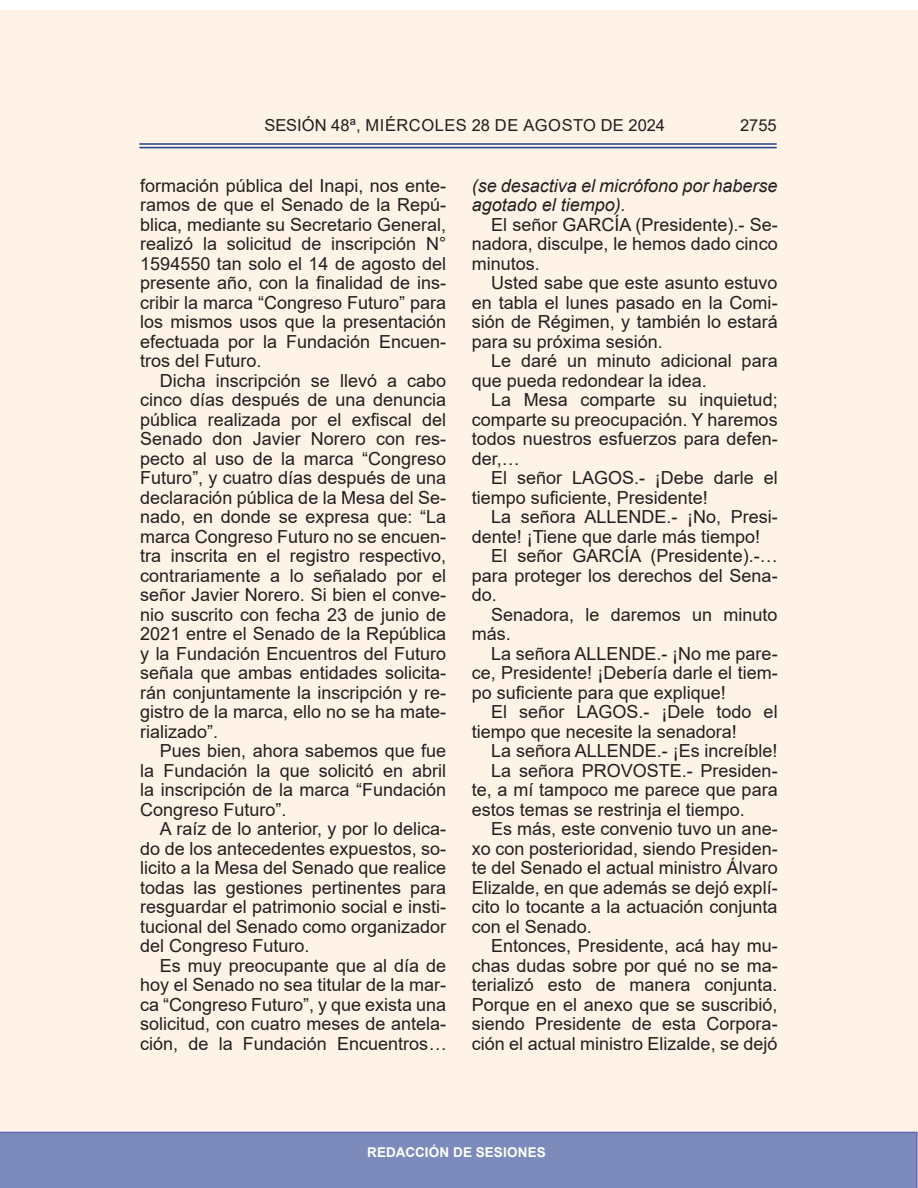
<style>
.page{position:relative;width:918px;height:1188px;background:#fff}
.page>*{position:absolute;margin:0;border:0;box-sizing:border-box;transform-origin:0 0}
.Párrafo_Texto_Sesión{font:18px/19.5px "Arial";color:#231f20;text-align:justify}
.Párrafo_Texto_Sesión-2{font:italic 18px/19.5px "Arial";color:#231f20}
.t1{font:16.5px "Arial";letter-spacing:.01em;color:#231f20}
.t2{font:700 13.5px "Arial";letter-spacing:.015em;color:#fff}
.s1{font-style:italic}
</style>
<div class="page">
<div style="left:0;top:1132px;width:918px;height:56px;background:#7c8bbb"></div>
<hr style="left:139px;top:147px;width:638px;height:1px;background:#253f8e">
<hr style="left:139px;top:143px;width:638px;height:2px;background:#253f8e">
<p class="t1" style="left:265px;top:114px;width:402px">SESIÓN 48ª, MIÉRCOLES 28 DE AGOSTO DE 2024</p>
<p class="t1" style="left:740px;top:114px;width:38px">2755</p>
<p class="Párrafo_Texto_Sesión" style="left:140px;top:176px;width:307px">formación pública del Inapi, nos ente&shy;ramos de que el Senado de la Repú&shy;blica, mediante su Secretario General, realizó la solicitud de inscripción N° 1594550 tan solo el 14 de agosto del presente año, con la finalidad de ins&shy;cribir la marca “Congreso Futuro” para los mismos usos que la presentación efectuada por la Fundación Encuen&shy;tros del Futuro.</p>
<p class="Párrafo_Texto_Sesión" style="left:140px;top:371px;width:307px;text-indent:20px">Dicha inscripción se llevó a cabo cinco días después de una denuncia pública realizada por el exfiscal del Senado don Javier Norero con res&shy;pecto al uso de la marca “Congreso Futuro”, y cuatro días después de una declaración pública de la Mesa del Se&shy;nado, en donde se expresa que: “La marca Congreso Futuro no se encuen&shy;tra inscrita en el registro respectivo, contrariamente a lo señalado por el señor Javier Norero. Si bien el conve&shy;nio suscrito con fecha 23 de junio de 2021 entre el Senado de la República y la Fundación Encuentros del Futuro señala que ambas entidades solicita&shy;rán conjuntamente la inscripción y re&shy;gistro de la marca, ello no se ha mate&shy;rializado”.</p>
<p class="Párrafo_Texto_Sesión" style="left:140px;top:741px;width:307px;text-indent:20px">Pues bien, ahora sabemos que fue la Fundación la que solicitó en abril la inscripción de la marca “Fundación Congreso Futuro”.</p>
<p class="Párrafo_Texto_Sesión" style="left:140px;top:819px;width:307px;text-indent:20px">A raíz de lo anterior, y por lo delica&shy;do de los antecedentes expuestos, so&shy;licito a la Mesa del Senado que realice todas las gestiones pertinentes para resguardar el patrimonio social e insti&shy;tucional del Senado como organizador del Congreso Futuro.</p>
<p class="Párrafo_Texto_Sesión" style="left:140px;top:956px;width:307px;text-indent:20px">Es muy preocupante que al día de hoy el Senado no sea titular de la mar&shy;ca “Congreso Futuro”, y que exista una solicitud, con cuatro meses de antela&shy;ción, de la Fundación Encuentros<span class="s1">…</span></p>
<p class="Párrafo_Texto_Sesión-2" style="left:472px;top:176px;width:307px">(se desactiva el micrófono por haberse agotado el tiempo).</p>
<p class="Párrafo_Texto_Sesión" style="left:472px;top:215px;width:307px;text-indent:20px">El señor GARCÍA (Presidente).- Se&shy;nadora, disculpe, le hemos dado cinco minutos.</p>
<p class="Párrafo_Texto_Sesión" style="left:472px;top:273px;width:307px;text-indent:20px">Usted sabe que este asunto estuvo en tabla el lunes pasado en la Comi&shy;sión de Régimen, y también lo estará para su próxima sesión.</p>
<p class="Párrafo_Texto_Sesión" style="left:472px;top:351px;width:307px;text-indent:20px">Le daré un minuto adicional para que pueda redondear la idea.</p>
<p class="Párrafo_Texto_Sesión" style="left:472px;top:390px;width:307px;text-indent:20px">La Mesa comparte su inquietud; comparte su preocupación. Y haremos todos nuestros esfuerzos para defen&shy;der,…</p>
<p class="Párrafo_Texto_Sesión" style="left:472px;top:468px;width:307px;text-indent:20px">El señor LAGOS.- ¡Debe darle el tiempo suficiente, Presidente!</p>
<p class="Párrafo_Texto_Sesión" style="left:472px;top:507px;width:307px;text-indent:20px">La señora ALLENDE.- ¡No, Presi&shy;dente! ¡Tiene que darle más tiempo!</p>
<p class="Párrafo_Texto_Sesión" style="left:472px;top:546px;width:307px;text-indent:20px">El señor GARCÍA (Presidente).-… para proteger los derechos del Sena&shy;do.</p>
<p class="Párrafo_Texto_Sesión" style="left:472px;top:605px;width:307px;text-indent:20px">Senadora, le daremos un minuto más.</p>
<p class="Párrafo_Texto_Sesión" style="left:472px;top:644px;width:307px;text-indent:20px">La señora ALLENDE.- ¡No me pare&shy;ce, Presidente! ¡Debería darle el tiem&shy;po suficiente para que explique!</p>
<p class="Párrafo_Texto_Sesión" style="left:472px;top:702px;width:307px;text-indent:20px">El señor LAGOS.- ¡Dele todo el tiempo que necesite la senadora!</p>
<p class="Párrafo_Texto_Sesión" style="left:491px;top:741px;width:288px">La señora ALLENDE.- ¡Es increíble!</p>
<p class="Párrafo_Texto_Sesión" style="left:472px;top:761px;width:307px;text-indent:20px">La señora PROVOSTE.- Presiden&shy;te, a mí tampoco me parece que para estos temas se restrinja el tiempo.</p>
<p class="Párrafo_Texto_Sesión" style="left:472px;top:819px;width:307px;text-indent:20px">Es más, este convenio tuvo un ane&shy;xo con posterioridad, siendo Presiden&shy;te del Senado el actual ministro Álvaro Elizalde, en que además se dejó explí&shy;cito lo tocante a la actuación conjunta con el Senado.</p>
<p class="Párrafo_Texto_Sesión" style="left:472px;top:936px;width:307px;text-indent:20px">Entonces, Presidente, acá hay mu&shy;chas dudas sobre por qué no se ma&shy;terializó esto de manera conjunta.<br>Porque en el anexo que se suscribió, siendo Presidente de esta Corpora&shy;ción el actual ministro Elizalde, se dejó</p>
<p class="t2" style="left:367px;top:1143px;width:180px">REDACCIÓN DE SESIONES</p>
</div>
